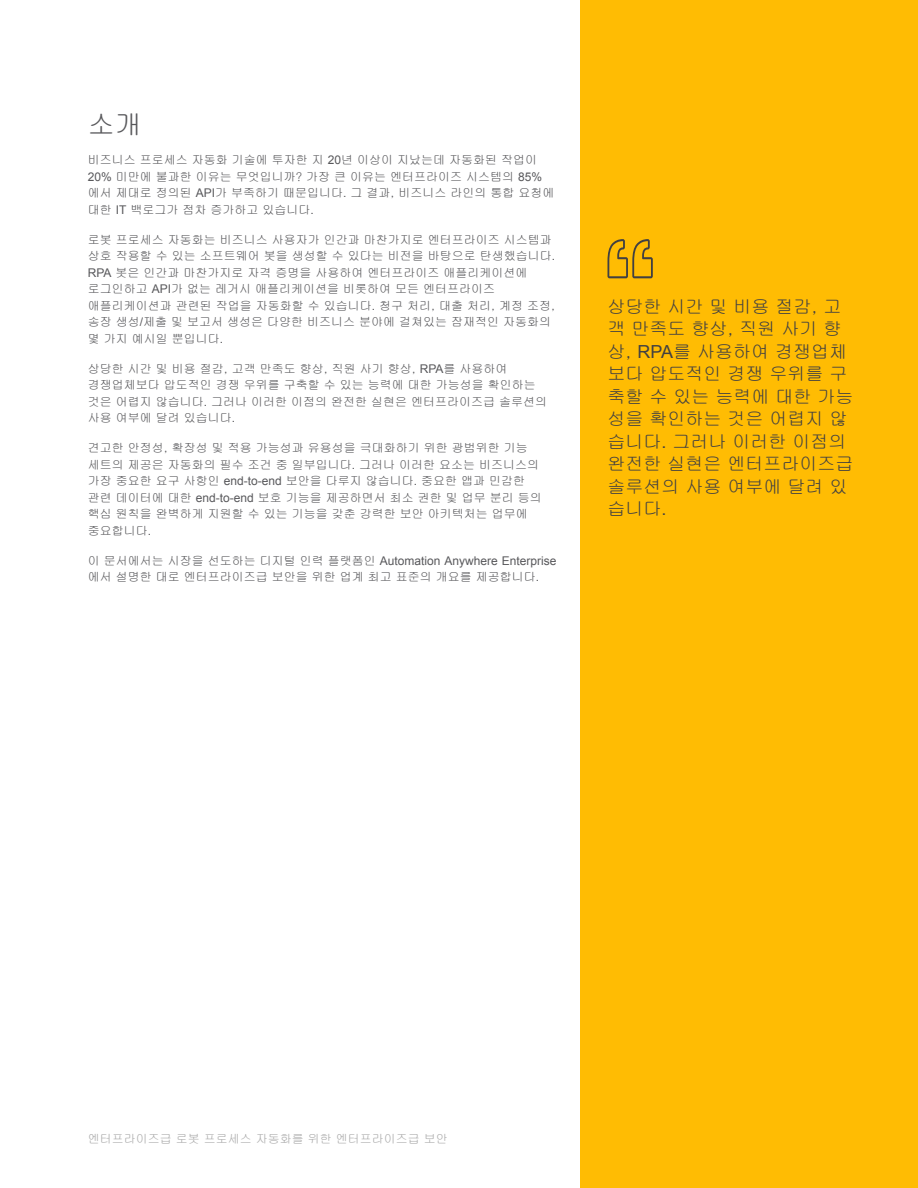
<style>
.page{position:relative;width:918px;height:1188px;background:#fff}
.page>*{position:absolute;margin:0;border:0;box-sizing:border-box;transform-origin:0 0}
.t1{font:27px "Gulim";color:#58585b}
.t2{font:18px/22.5px "Gulim";color:#414042}
.t3{font:12px/16.5px "Gulim";color:#58585b}
.t4{font:12px "Arial";color:#58585b}
.t5{font:12px "Gulim";color:#a9a9a9}
.s1{font-family:"Arial"}
.s2{font-family:"Gulim"}
</style>
<div class="page">
<div style="left:580px;top:0;width:338px;height:1188px;background:#ffbc03"></div>
<svg style="left:608px;top:239px;width:45px;height:39px"></svg>
<h1 class="t1" style="left:88px;top:111px;width:55px">소개</h1>
<p class="t3" style="left:88px;top:152px;width:468px">비즈니스 프로세스 자동화 기술에 투자한 지 <span class="s1">20</span>년 이상이 지났는데 자동화된 작업이 <span class="s1">20%</span> 미만에 불과한 이유는 무엇입니까? 가장 큰 이유는 엔터프라이즈 시스템의 <span class="s1">85% </span>에서 제대로 정의된 <span class="s1">API</span>가 부족하기 때문입니다<span class="s1">.</span> 그 결과, 비즈니스 라인의 통합 요청에 대한 <span class="s1">IT</span> 백로그가 점차 증가하고 있습니다<span class="s1">.</span></p>
<p class="t3" style="left:88px;top:231px;width:469px">로봇 프로세스 자동화는 비즈니스 사용자가 인간과 마찬가지로 엔터프라이즈 시스템과 상호 작용할 수 있는 소프트웨어 봇을 생성할 수 있다는 비전을 바탕으로 탄생했습니다<span class="s1">.<br>RPA</span> 봇은 인간과 마찬가지로 자격 증명을 사용하여 엔터프라이즈 애플리케이션에 로그인하고 <span class="s1">API</span>가 없는 레거시 애플리케이션을 비롯하여 모든 엔터프라이즈 애플리케이션과 관련된 작업을 자동화할 수 있습니다<span class="s1">.</span> 청구 처리, 대출 처리, 계정 조정, 송장 생성<span class="s1">/</span>제출 및 보고서 생성은 다양한 비즈니스 분야에 걸쳐있는 잠재적인 자동화의 몇 가지 예시일 뿐입니다<span class="s1">.</span></p>
<p class="t3" style="left:88px;top:360px;width:461px">상당한 시간 및 비용 절감, 고객 만족도 향상, 직원 사기 향상, <span class="s1">RPA</span>를 사용하여 경쟁업체보다 압도적인 경쟁 우위를 구축할 수 있는 능력에 대한 가능성을 확인하는 것은 어렵지 않습니다<span class="s1">.</span> 그러나 이러한 이점의 완전한 실현은 엔터프라이즈급 솔루션의 사용 여부에 달려 있습니다<span class="s1">.</span></p>
<p class="t3" style="left:88px;top:440px;width:455px">견고한 안정성, 확장성 및 적용 가능성과 유용성을 극대화하기 위한 광범위한 기능 세트의 제공은 자동화의 필수 조건 중 일부입니다<span class="s1">.</span> 그러나 이러한 요소는 비즈니스의 가장 중요한 요구 사항인 <span class="s1">end-to-end</span> 보안을 다루지 않습니다<span class="s1">.</span> 중요한 앱과 민감한 관련 데이터에 대한 <span class="s1">end-to-end</span> 보호 기능을 제공하면서 최소 권한 및 업무 분리 등의 핵심 원칙을 완벽하게 지원할 수 있는 기능을 갖춘 강력한 보안 아키텍처는 업무에 중요합니다<span class="s1">.</span></p>
<p class="t4" style="left:88px;top:553px;width:470px"><span class="s2">이 문서에서는 시장을 선도하는 디지털 인력 플랫폼인</span> Automation Anywhere Enterprise</p>
<p class="t3" style="left:88px;top:569px;width:453px">에서 설명한 대로 엔터프라이즈급 보안을 위한 업계 최고 표준의 개요를 제공합니다<span class="s1">.</span></p>
<h2 class="t2" style="left:608px;top:295px;width:247px">상당한 시간 및 비용 절감, 고 객 만족도 향상, 직원 사기 향 상, <span class="s1">RPA</span>를 사용하여 경쟁업체 보다 압도적인 경쟁 우위를 구 축할 수 있는 능력에 대한 가능 성을 확인하는 것은 어렵지 않 습니다<span class="s1">.</span> 그러나 이러한 이점의 완전한 실현은 엔터프라이즈급 솔루션의 사용 여부에 달려 있 습니다<span class="s1">.</span></h2>
<p class="t5" style="left:88px;top:1132px;width:361px">엔터프라이즈급 로봇 프로세스 자동화를 위한 엔터프라이즈급 보안</p>
</div>
